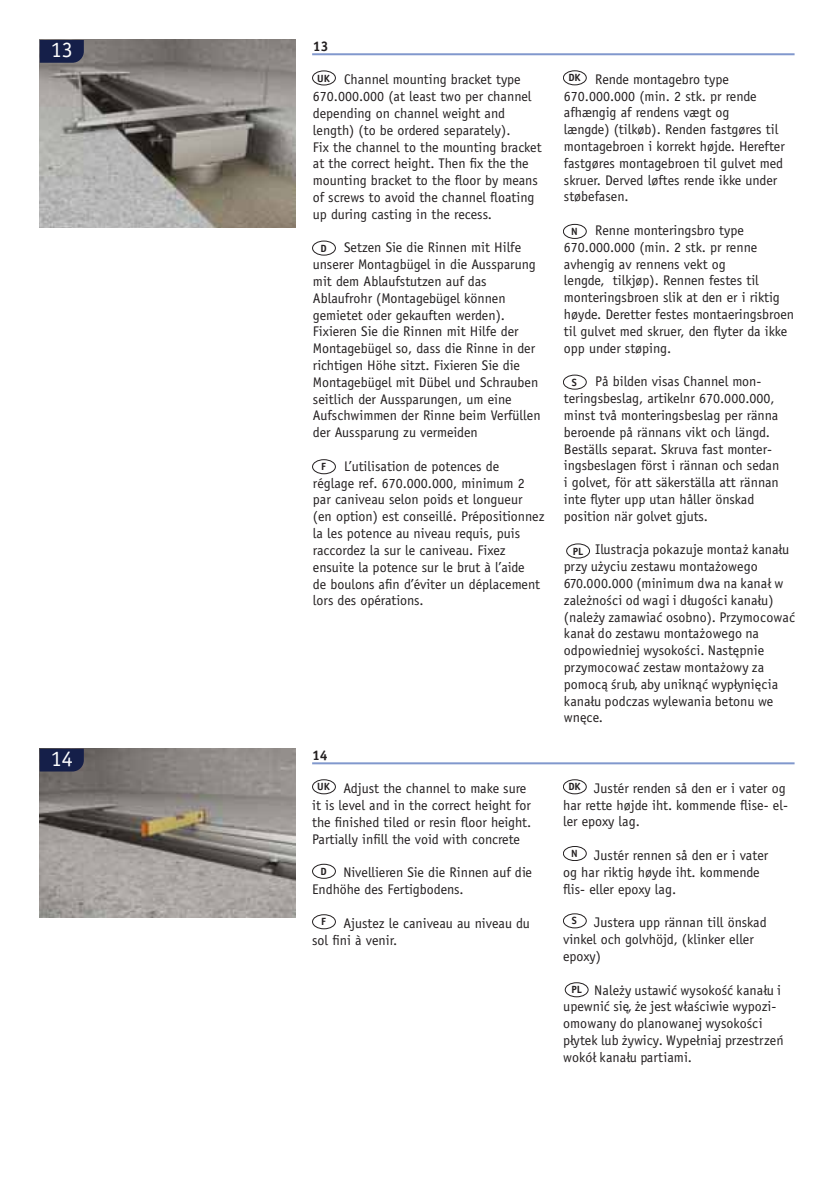
<style>
.page{position:relative;width:840px;height:1191px;background:#fff}
.page>*{position:absolute;margin:0;border:0;box-sizing:border-box;transform-origin:0 0}
.t1{font:22px "Officina Sans";color:#fff}
.t2{font:14px/16.8px "Officina Sans";color:#231f20}
.t3{font:14px/16.8px "Officina Sans Book ITC";color:#231f20}
.t4{font:700 14px "Officina Sans";color:#231f20}
.t5{font:700 10.4px "Officina Sans";color:#231f20}
</style>
<div class="page">
<img style="left:40px;top:40px;width:255px;height:187px">
<svg style="left:40px;top:40px;width:44px;height:23px"></svg>
<hr style="left:312px;top:53px;width:482px;height:2px;background:#8198cd">
<div style="left:312px;top:70px;width:23px;height:15px;border:1px solid #231f20;border-radius:50%"></div>
<div style="left:312px;top:241px;width:23px;height:14px;border:1px solid #231f20;border-radius:50%"></div>
<div style="left:312px;top:459px;width:23px;height:15px;border:1px solid #231f20;border-radius:50%"></div>
<div style="left:562px;top:70px;width:24px;height:15px;border:1px solid #231f20;border-radius:50%"></div>
<div style="left:562px;top:224px;width:24px;height:15px;border:1px solid #231f20;border-radius:50%"></div>
<div style="left:562px;top:375px;width:24px;height:14px;border:1px solid #231f20;border-radius:50%"></div>
<div style="left:566px;top:543px;width:23px;height:15px;border:1px solid #231f20;border-radius:50%"></div>
<img style="left:40px;top:748px;width:255px;height:169px">
<svg style="left:40px;top:748px;width:44px;height:23px"></svg>
<hr style="left:312px;top:762px;width:482px;height:2px;background:#8198cd">
<div style="left:312px;top:779px;width:23px;height:15px;border:1px solid #231f20;border-radius:50%"></div>
<div style="left:312px;top:864px;width:23px;height:14px;border:1px solid #231f20;border-radius:50%"></div>
<div style="left:312px;top:914px;width:23px;height:15px;border:1px solid #231f20;border-radius:50%"></div>
<div style="left:562px;top:779px;width:24px;height:15px;border:1px solid #231f20;border-radius:50%"></div>
<div style="left:562px;top:846px;width:24px;height:15px;border:1px solid #231f20;border-radius:50%"></div>
<div style="left:562px;top:913px;width:24px;height:15px;border:1px solid #231f20;border-radius:50%"></div>
<div style="left:564px;top:982px;width:24px;height:15px;border:1px solid #231f20;border-radius:50%"></div>
<h1 class="t1" style="left:51px;top:41px;width:23px">13</h1>
<h1 class="t1" style="left:51px;top:750px;width:23px">14</h1>
<p class="t4" style="left:313px;top:41px;width:17px">13</p>
<p class="t2" style="left:313px;top:72px;width:230px;text-indent:31px">Channel mounting bracket type 670.000.000 (at least two per channel depending on channel weight and length) (to be ordered separately).<br>Fix the channel to the mounting bracket at the correct height. Then fix the the mounting bracket to the floor by means of screws to avoid the channel floating up during casting in the recess.</p>
<p class="t2" style="left:313px;top:240px;width:229px;text-indent:31px">Setzen Sie die Rinnen mit Hilfe unserer Montagbügel in die Aussparung mit dem Ablaufstutzen auf das Ablaufrohr (Montagebügel können gemietet oder gekauften werden).<br>Fixieren Sie die Rinnen mit Hilfe der Montagebügel so, dass die Rinne in der richtigen Höhe sitzt. Fixieren Sie die Montagebügel mit Dübel und Schrauben seitlich der Aussparungen, um eine Aufschwimmen der Rinne beim Verfüllen der Aussparung zu vermeiden</p>
<p class="t2" style="left:313px;top:459px;width:233px;text-indent:31px">L’utilisation de potences de<br>réglage ref. 670.000.000, minimum 2 par caniveau selon poids et longueur (en option) est conseillé. Prépositionnez la les potence au niveau requis, puis raccordez la sur le caniveau. Fixez ensuite la potence sur le brut à l’aide<br>de boulons afin d’éviter un déplacement lors des opérations.</p>
<p class="t5" style="left:317px;top:74px;width:14px">UK</p>
<p class="t5" style="left:320px;top:244px;width:8px">D</p>
<p class="t5" style="left:321px;top:463px;width:6px">F</p>
<p class="t4" style="left:312px;top:749px;width:17px">14</p>
<p class="t2" style="left:312px;top:781px;width:220px;text-indent:31px">Adjust the channel to make sure it is level and in the correct height for the finished tiled or resin floor height.<br>Partially infill the void with concrete</p>
<p class="t2" style="left:312px;top:865px;width:221px;text-indent:31px">Nivellieren Sie die Rinnen auf die<br>Endhöhe des Fertigbodens.</p>
<p class="t2" style="left:312px;top:915px;width:219px;text-indent:31px">Ajustez le caniveau au niveau du sol fini à venir.</p>
<p class="t5" style="left:317px;top:783px;width:14px">UK</p>
<p class="t5" style="left:320px;top:867px;width:8px">D</p>
<p class="t5" style="left:321px;top:917px;width:6px">F</p>
<p class="t2" style="left:563px;top:72px;width:222px;text-indent:31px">Rende montagebro type<br>670.000.000 (min. 2 stk. pr rende afhængig af rendens vægt og<br>længde) (tilkøb). Renden fastgøres til montagebroen i korrekt højde. Herefter fastgøres montagebroen til gulvet med skruer. Derved løftes rende ikke under støbefasen.</p>
<p class="t2" style="left:563px;top:223px;width:232px;text-indent:31px">Renne monteringsbro type<br>670.000.000 (min. 2 stk. pr renne avhengig av rennens vekt og<br>lengde, tilkjøp). Rennen festes til monteringsbroen slik at den er i riktig høyde. Deretter festes montaeringsbroen til gulvet med skruer, den flyter da ikke opp under støping.</p>
<p class="t2" style="left:563px;top:374px;width:217px;text-indent:31px">På bilden visas Channel mon&shy;teringsbeslag, artikelnr 670.000.000, minst två monteringsbeslag per ränna beroende på rännans vikt och längd.<br>Beställs separat. Skruva fast monter&shy;ingsbeslagen först i rännan och sedan i golvet, för att säkerställa att rännan inte flyter upp utan håller önskad position när golvet gjuts.</p>
<p class="t3" style="left:563px;top:542px;width:233px;text-indent:31px">Ilustracja pokazuje montaż kanału przy użyciu zestawu montażowego 670.000.000 (minimum dwa na kanał w zależności od wagi i długości kanału) (należy zamawiać osobno). Przymocować kanał do zestawu montażowego na odpowiedniej wysokości. Następnie przymocować zestaw montażowy za pomocą śrub, aby uniknąć wypłynięcia kanału podczas wylewania betonu we wnęce.</p>
<p class="t5" style="left:568px;top:74px;width:14px">DK</p>
<p class="t5" style="left:571px;top:227px;width:8px">N</p>
<p class="t5" style="left:571px;top:378px;width:7px">S</p>
<p class="t5" style="left:572px;top:547px;width:12px">PL</p>
<p class="t2" style="left:562px;top:781px;width:226px;text-indent:31px">Justér renden så den er i vater og har rette højde iht. kommende flise- el&shy;ler epoxy lag.</p>
<p class="t2" style="left:562px;top:848px;width:206px;text-indent:31px">Justér rennen så den er i vater og har riktig høyde iht. kommende flis- eller epoxy lag.</p>
<p class="t2" style="left:562px;top:915px;width:205px;text-indent:31px">Justera upp rännan till önskad vinkel och golvhöjd, (klinker eller epoxy)</p>
<p class="t3" style="left:562px;top:982px;width:222px;text-indent:31px">Należy ustawić wysokość kanału i upewnić się, że jest właściwie wypozi&shy;omowany do planowanej wysokości płytek lub żywicy. Wypełniaj przestrzeń wokół kanału partiami.</p>
<p class="t5" style="left:568px;top:783px;width:14px">DK</p>
<p class="t5" style="left:571px;top:849px;width:8px">N</p>
<p class="t5" style="left:571px;top:917px;width:7px">S</p>
<p class="t5" style="left:571px;top:985px;width:12px">PL</p>
</div>
